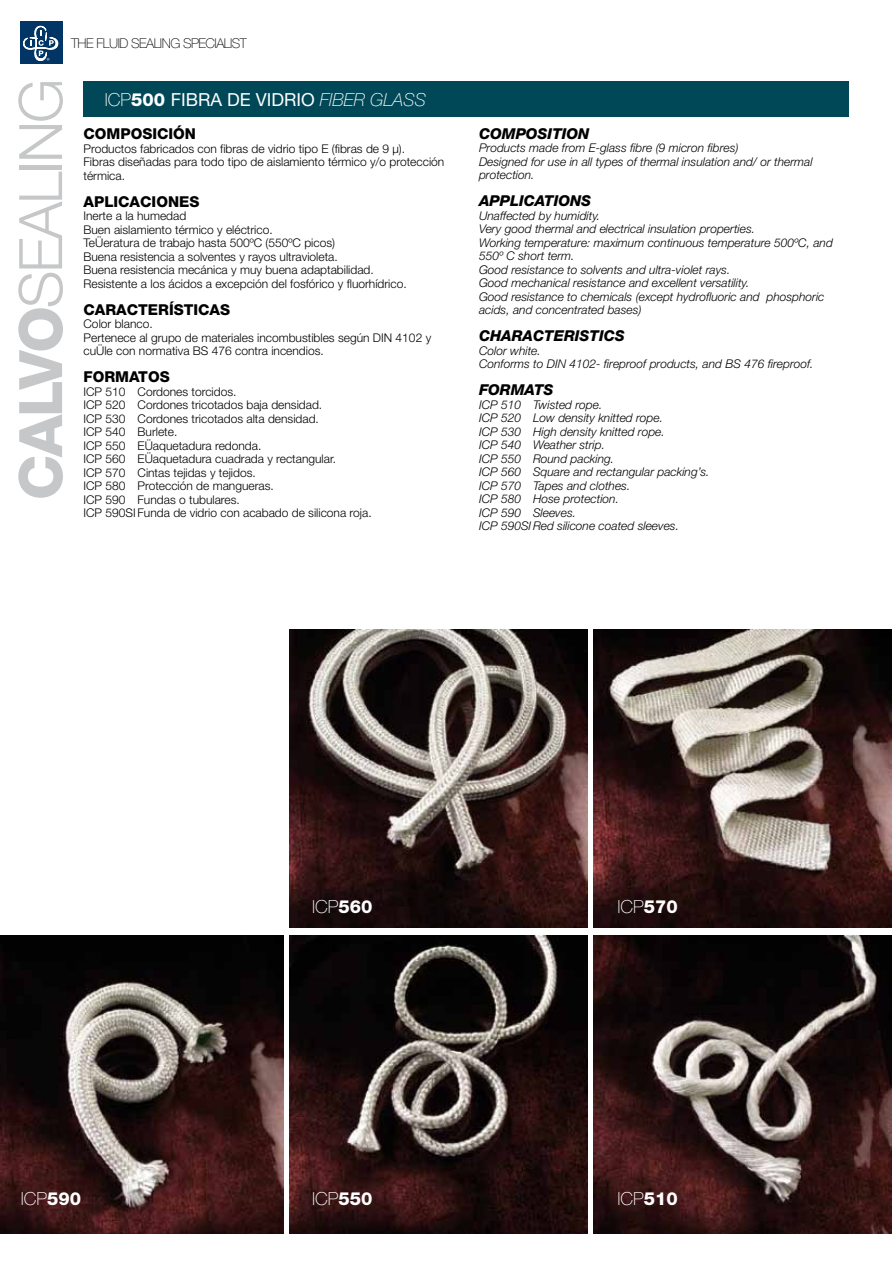
<style>
.page{position:relative;width:893px;height:1263px;background:#fff}
.page>*{position:absolute;margin:0;border:0;box-sizing:border-box;transform-origin:0 0}
.t1{font:300 60px "Helvetica Neue";letter-spacing:-.04em;color:#c6c7c8}
.t2{font:100 18px "Helvetica Neue";color:#fff}
.t3{font:18px "Helvetica Neue";color:#fff}
.t4{font:800 15px "Helvetica Neue";color:#000}
.t5{font:italic 800 15px "Helvetica Neue";color:#000}
.t6{font:100 13.5px "Helvetica Neue";letter-spacing:-.04em;color:#000}
.t7{font:300 12px/13.5px "Helvetica Neue";color:#000}
.t8{font:italic 300 12px/13.5px "Helvetica Neue";color:#000}
.s1{font-weight:800}
.s2{font-weight:100}
.s3{font-weight:100;font-style:italic}
</style>
<div class="page">
<div style="left:20px;top:21px;width:42px;height:43px;background:#003566"></div>
<svg style="left:23px;top:23px;width:65px;height:94px"></svg>
<div style="left:84px;top:82px;width:765px;height:35px;background:#004857"></div>
<img style="left:594px;top:629px;width:297px;height:298px">
<img style="left:594px;top:935px;width:297px;height:298px">
<img style="left:290px;top:935px;width:297px;height:298px">
<img style="left:0;top:935px;width:283px;height:298px">
<img style="left:290px;top:629px;width:297px;height:298px">
<p class="t6" style="left:71px;top:36px;width:177px">THE FLUID SEALING SPECIALIST</p>
<h1 class="t1" style="left:4px;top:500px;width:423px;rotate:-90deg"><span class="s1">CALVO</span>SEALING</h1>
<h2 class="t3" style="left:105px;top:89px;width:323px"><span class="s2">ICP</span><span class="s1">500</span> FIBRA DE VIDRIO <span class="s3">FIBER GLASS</span></h2>
<p class="t4" style="left:84px;top:125px;width:114px">COMPOSICIÓN</p>
<p class="t7" style="left:84px;top:141px;width:362px">Productos fabricados con fibras de vidrio tipo E (fibras de 9 µ).<br>Fibras diseñadas para todo tipo de aislamiento térmico y/o protección térmica.</p>
<p class="t4" style="left:84px;top:192px;width:117px">APLICACIONES</p>
<p class="t7" style="left:84px;top:209px;width:325px">Inerte a la humedad<br>Buen aislamiento térmico y eléctrico.<br>Temperatura de trabajo hasta 500ºC (550ºC picos)<br>Buena resistencia a solventes y rayos ultravioleta.<br>Buena resistencia mecánica y muy buena adaptabilidad.<br>Resistente a los ácidos a excepción del fosfórico y fluorhídrico.</p>
<p class="t4" style="left:84px;top:300px;width:148px">CARACTERÍSTICAS</p>
<p class="t7" style="left:84px;top:317px;width:349px">Color blanco.<br>Pertenece al grupo de materiales incombustibles según DIN 4102 y cumple con normativa BS 476 contra incendios.</p>
<p class="t4" style="left:84px;top:368px;width:88px">FORMATOS</p>
<p class="t7" style="left:84px;top:384px;width:290px">ICP 510 Cordones torcidos.<br>ICP 520 Cordones tricotados baja densidad.<br>ICP 530 Cordones tricotados alta densidad.<br>ICP 540 Burlete.<br>ICP 550 Empaquetadura redonda.<br>ICP 560 Empaquetadura cuadrada y rectangular.<br>ICP 570 Cintas tejidas y tejidos.<br>ICP 580 Protección de mangueras.<br>ICP 590 Fundas o tubulares.<br>ICP 590SI Funda de vidrio con acabado de silicona roja.</p>
<p class="t5" style="left:479px;top:124px;width:112px">COMPOSITION</p>
<p class="t8" style="left:479px;top:141px;width:335px">Products made from E-glass fibre (9 micron fibres)<br>Designed for use in all types of thermal insulation and/ or thermal protection.</p>
<p class="t5" style="left:479px;top:192px;width:114px">APPLICATIONS</p>
<p class="t8" style="left:479px;top:208px;width:355px">Unaffected by humidity.<br>Very good thermal and electrical insulation properties.<br>Working temperature: maximum continuous temperature 500ºC, and 550º C short term.<br>Good resistance to solvents and ultra-violet rays.<br>Good mechanical resistance and excellent versatility.<br>Good resistance to chemicals (except hydrofluoric and phosphoric acids, and concentrated bases)</p>
<p class="t5" style="left:479px;top:327px;width:147px">CHARACTERISTICS</p>
<p class="t8" style="left:479px;top:343px;width:336px">Color white.<br>Conforms to DIN 4102- fireproof products, and BS 476 fireproof.</p>
<p class="t5" style="left:479px;top:381px;width:76px">FORMATS</p>
<p class="t8" style="left:479px;top:397px;width:232px">ICP 510 Twisted rope.<br>ICP 520 Low density knitted rope.<br>ICP 530 High density knitted rope.<br>ICP 540 Weather strip.<br>ICP 550 Round packing.<br>ICP 560 Square and rectangular packing’s.<br>ICP 570 Tapes and clothes.<br>ICP 580 Hose protection.<br>ICP 590 Sleeves.<br>ICP 590SIRed silicone coated sleeves.</p>
<h2 class="t2" style="left:312px;top:896px;width:62px">ICP<span class="s1">560</span></h2>
<h2 class="t2" style="left:617px;top:896px;width:62px">ICP<span class="s1">570</span></h2>
<h2 class="t2" style="left:21px;top:1188px;width:62px">ICP<span class="s1">590</span></h2>
<h2 class="t2" style="left:312px;top:1188px;width:62px">ICP<span class="s1">550</span></h2>
<h2 class="t2" style="left:617px;top:1188px;width:62px">ICP<span class="s1">510</span></h2>
</div>
